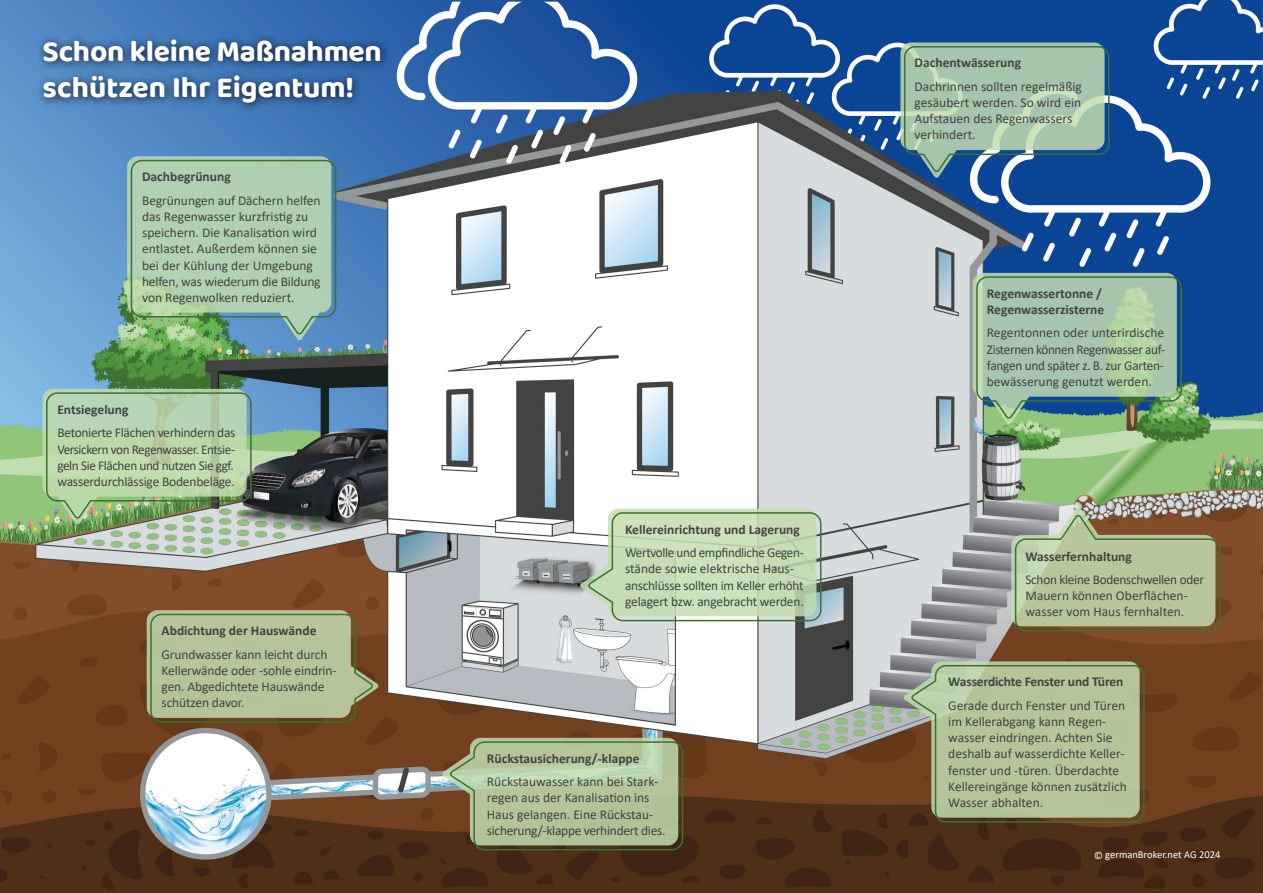
<style>
.page{position:relative;width:1263px;height:893px;background:#fff}
.page>*{position:absolute;margin:0;border:0;box-sizing:border-box;transform-origin:0 0}
.t1{font:700 30px/36px "Baloo 2";letter-spacing:-.01em;color:#fff}
.t2{font:13.5px/16.2px "Calibri";letter-spacing:-.01em;color:#434342}
.t3{font:700 13.5px/16.2px "Calibri";color:#434342}
.t4{font:13.5px/16.2px "Calibri";letter-spacing:-.03em;color:#434342}
.t5{font:10.5px "Calibri";color:#fff}
</style>
<div class="page">
<img style="left:0;top:0;width:1263px;height:893px">
<div style="left:36px;top:32px;width:355px;height:81px;background:#000;opacity:.75"></div>
<svg style="left:127px;top:156px;width:210px;height:185px;background:#a2c6ab"></svg>
<svg style="left:43px;top:389px;width:209px;height:136px;background:#accaa0"></svg>
<svg style="left:900px;top:43px;width:210px;height:135px;background:#8eb1a7"></svg>
<svg style="left:1011px;top:507px;width:210px;height:125px;background:#abb08b"></svg>
<svg style="left:973px;top:273px;width:209px;height:152px;background:#97ba9f"></svg>
<svg style="left:442px;top:738px;width:242px;height:113px;background:#a4b088"></svg>
<svg style="left:580px;top:509px;width:242px;height:113px;background:#c3d8b8"></svg>
<svg style="left:903px;top:661px;width:242px;height:162px;background:#a8b289"></svg>
<svg style="left:147px;top:610px;width:232px;height:114px;background:#a7b085"></svg>
<h1 class="t1" style="left:43px;top:32px;width:341px">Schon kleine Maßnahmen schützen Ihr Eigentum!</h1>
<p class="t3" style="left:142px;top:169px;width:90px">Dachbegrünung</p>
<p class="t2" style="left:142px;top:192px;width:180px">Begrünungen auf Dächern helfen das Regenwasser kurzfristig zu speichern. Die Kanalisation wird entlastet. Außerdem können sie bei der Kühlung der Umgebung helfen, was wiederum die Bildung von Regenwolken reduziert.</p>
<p class="t3" style="left:57px;top:401px;width:73px">Entsiegelung</p>
<p class="t4" style="left:57px;top:424px;width:180px">Betonierte Flächen verhindern das Versickern von Regenwasser. Entsie&shy;geln Sie Flächen und nutzen Sie ggf. wasserdurchlässige Bodenbeläge.</p>
<p class="t3" style="left:162px;top:622px;width:156px">Abdichtung der Hauswände</p>
<p class="t2" style="left:162px;top:646px;width:177px">Grundwasser kann leicht durch<br>Kellerwände oder -sohle eindrin&shy;gen. Abgedichtete Hauswände schützen davor.</p>
<p class="t3" style="left:625px;top:521px;width:176px">Kellereinrichtung und Lagerung</p>
<p class="t2" style="left:625px;top:544px;width:180px">Wertvolle und empfindliche Gegen&shy;stände sowie elektrische Haus&shy;anschlüsse sollten im Keller erhöht gelagert bzw. angebracht werden.</p>
<p class="t3" style="left:487px;top:750px;width:154px">Rückstausicherung/-klappe</p>
<p class="t2" style="left:487px;top:773px;width:180px">Rückstauwasser kann bei Stark&shy;regen aus der Kanalisation ins<br>Haus gelangen. Eine Rückstau&shy;sicherung/-klappe verhindert dies.</p>
<p class="t3" style="left:914px;top:55px;width:108px">Dachentwässerung</p>
<p class="t2" style="left:914px;top:78px;width:169px">Dachrinnen sollten regelmäßig gesäubert werden. So wird ein<br>Aufstauen des Regenwassers verhindert.</p>
<p class="t3" style="left:987px;top:285px;width:119px">Regenwassertonne /<br>Regenwasserzisterne</p>
<p class="t2" style="left:987px;top:325px;width:180px;text-align:justify">Regentonnen oder unterirdische Zisternen können Regenwasser auf&shy;fangen und später z. B. zur Garten&shy;bewässerung genutzt werden.</p>
<p class="t3" style="left:1025px;top:548px;width:108px">Wasserfernhaltung</p>
<p class="t2" style="left:1025px;top:571px;width:180px">Schon kleine Bodenschwellen oder<br>Mauern können Oberflächen&shy;wasser vom Haus fernhalten.</p>
<p class="t3" style="left:948px;top:674px;width:177px">Wasserdichte Fenster und Türen</p>
<p class="t2" style="left:948px;top:697px;width:180px">Gerade durch Fenster und Türen im Kellerabgang kann Regen&shy;wasser eindringen. Achten Sie deshalb auf wasserdichte Keller&shy;fenster und -türen. Überdachte<br>Kellereingänge können zusätzlich<br>Wasser abhalten.</p>
<p class="t5" style="left:1094px;top:848px;width:128px">© germanBroker.net AG 2024</p>
</div>
